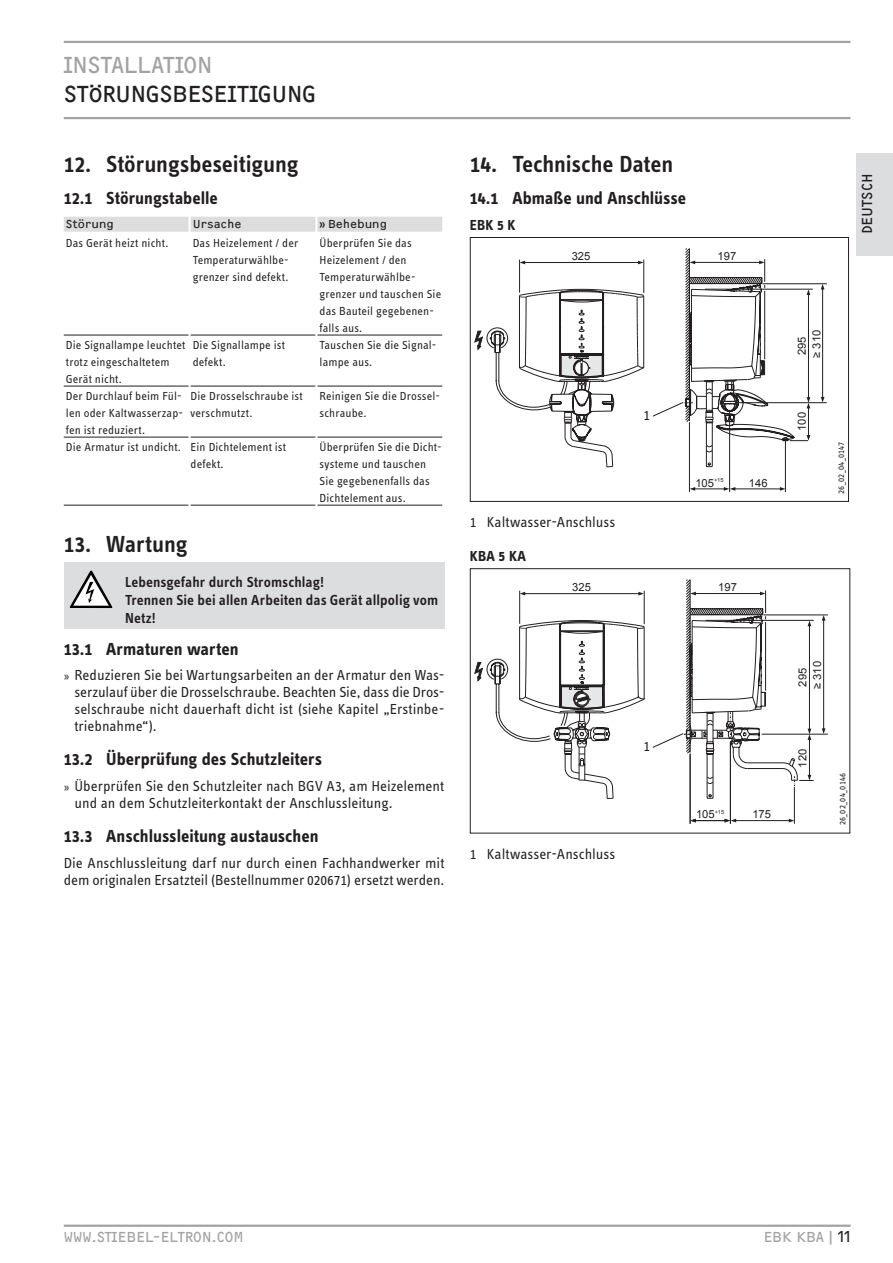
<style>
.page{position:relative;width:893px;height:1263px;background:#fff}
.page>*{position:absolute;margin:0;border:0;box-sizing:border-box;transform-origin:0 0}
.t1{font:600 24px "STE Info Text";letter-spacing:-.005em;color:#231f20}
.t2{font:24px "F2 FOCR Bczyk Com";letter-spacing:-.015em;color:#231f20}
.t3{font:24px "F2 FOCR Bczyk Com";letter-spacing:-.015em;color:#a1a3a6}
.t4{font:700 18px "STE Info Text";color:#231f20}
.t5{font:15px/17px "STE Info Text";color:#231f20}
.t6{font:600 15px/18px "STE Info Text";letter-spacing:.005em;color:#231f20}
.t7{font:15px "F2 FOCR Bczyk Com";color:#a1a3a6}
.t8{font:700 15px "STE Info Text";letter-spacing:.01em;color:#231f20}
.t9{font:15px "F2 FOCR Bczyk Com";color:#231f20}
.t10{font:12px/17px "STE Info Text";letter-spacing:.01em;color:#231f20}
.t11{font:12px "F2 FOCR Bczyk Com";color:#231f20}
.t12{font:11.25px "Arial";color:#231f20}
.t13{font:9px "STE Info Text";letter-spacing:.015em;color:#231f20}
.s1{font-size:12px}
.s2{color:#231f20}
</style>
<div class="page">
<hr style="left:64px;top:1224px;width:787px;height:3px;background:#a1a3a6">
<div style="left:857px;top:153px;width:36px;height:102px;background:#dcdddf"></div>
<hr style="left:64px;top:41px;width:786px;height:2px;background:#a1a3a6">
<hr style="left:64px;top:117px;width:786px;height:2px;background:#a1a3a6">
<div style="left:64px;top:217px;width:125px;height:15px;background:#dcdddf"></div>
<div style="left:191px;top:217px;width:124px;height:15px;background:#dcdddf"></div>
<div style="left:317px;top:217px;width:125px;height:15px;background:#dcdddf"></div>
<hr style="left:64px;top:335px;width:125px;height:1px;background:#231f20">
<hr style="left:191px;top:335px;width:124px;height:1px;background:#231f20">
<hr style="left:317px;top:335px;width:125px;height:1px;background:#231f20">
<hr style="left:64px;top:386px;width:125px;height:1px;background:#231f20">
<hr style="left:191px;top:386px;width:124px;height:1px;background:#231f20">
<hr style="left:317px;top:386px;width:125px;height:1px;background:#231f20">
<hr style="left:64px;top:437px;width:125px;height:1px;background:#231f20">
<hr style="left:191px;top:437px;width:124px;height:1px;background:#231f20">
<hr style="left:317px;top:437px;width:125px;height:1px;background:#231f20">
<hr style="left:64px;top:505px;width:125px;height:1px;background:#231f20">
<hr style="left:191px;top:505px;width:124px;height:1px;background:#231f20">
<hr style="left:317px;top:505px;width:125px;height:1px;background:#231f20">
<div style="left:64px;top:562px;width:380px;height:67px;background:#dcdddf"></div>
<svg style="left:70px;top:571px;width:42px;height:37px"></svg>
<hr style="left:524px;top:262px;width:115px;height:1px;background:#231f20">
<svg style="left:520px;top:261px;width:5px;height:3px"></svg>
<svg style="left:638px;top:261px;width:5px;height:3px"></svg>
<hr style="left:519px;top:260px;width:1px;height:33px;background:#231f20">
<hr style="left:643px;top:260px;width:1px;height:33px;background:#231f20">
<svg style="left:474px;top:289px;width:170px;height:178px"></svg>
<hr style="left:729px;top:410px;width:1px;height:82px;background:#231f20">
<hr style="left:689px;top:422px;width:1px;height:70px;background:#231f20">
<hr style="left:785px;top:441px;width:1px;height:51px;background:#231f20">
<hr style="left:694px;top:489px;width:31px;height:1px;background:#231f20">
<svg style="left:690px;top:487px;width:5px;height:4px"></svg>
<hr style="left:734px;top:489px;width:47px;height:1px;background:#231f20">
<svg style="left:724px;top:487px;width:11px;height:4px"></svg>
<svg style="left:780px;top:487px;width:5px;height:4px"></svg>
<div style="left:470px;top:237px;width:379px;height:265px;border:1px solid #231f20"></div>
<svg style="left:652px;top:248px;width:175px;height:219px"></svg>
<hr style="left:524px;top:593px;width:116px;height:1px;background:#231f20">
<svg style="left:520px;top:592px;width:5px;height:3px"></svg>
<svg style="left:638px;top:592px;width:6px;height:3px"></svg>
<hr style="left:519px;top:591px;width:1px;height:33px;background:#231f20">
<hr style="left:644px;top:591px;width:1px;height:33px;background:#231f20">
<hr style="left:735px;top:820px;width:55px;height:1px;background:#231f20">
<svg style="left:789px;top:819px;width:5px;height:3px"></svg>
<hr style="left:690px;top:754px;width:1px;height:70px;background:#231f20">
<hr style="left:730px;top:741px;width:1px;height:83px;background:#231f20">
<hr style="left:794px;top:787px;width:1px;height:37px;background:#231f20">
<hr style="left:694px;top:820px;width:32px;height:1px;background:#231f20">
<svg style="left:690px;top:819px;width:6px;height:3px"></svg>
<svg style="left:725px;top:819px;width:11px;height:3px"></svg>
<svg style="left:474px;top:620px;width:171px;height:179px"></svg>
<div style="left:470px;top:568px;width:380px;height:265px;border:1px solid #231f20"></div>
<svg style="left:652px;top:579px;width:176px;height:220px"></svg>
<h1 class="t3" style="left:64px;top:51px;width:151px">INSTALLATION</h1>
<h1 class="t2" style="left:64px;top:80px;width:254px">STÖRUNGSBESEITIGUNG</h1>
<h1 class="t1" style="left:64px;top:151px;width:236px">12. Störungsbeseitigung</h1>
<h2 class="t4" style="left:64px;top:188px;width:155px">12.1 Störungstabelle</h2>
<p class="t11" style="left:66px;top:217px;width:50px">STÖRUNG</p>
<p class="t11" style="left:193px;top:217px;width:50px">U RSACHE</p>
<p class="t11" style="left:320px;top:217px;width:69px">» BEHEBUNG</p>
<p class="t10" style="left:66px;top:234px;width:104px">Das Gerät heizt nicht.</p>
<p class="t10" style="left:193px;top:234px;width:107px">Das Heizelement / der<br>Temperaturwählbe&shy;grenzer sind defekt.</p>
<p class="t10" style="left:320px;top:234px;width:123px">Überprüfen Sie das<br>Heizelement / den<br>Temperaturwählbe&shy;grenzer und tauschen Sie das Bauteil gegebenen&shy;falls aus.</p>
<p class="t10" style="left:66px;top:336px;width:121px">Die Signallampe leuchtet trotz eingeschaltetem<br>Gerät nicht.</p>
<p class="t10" style="left:193px;top:336px;width:94px">Die Signallampe ist defekt.</p>
<p class="t10" style="left:320px;top:336px;width:118px">Tauschen Sie die Signal&shy;lampe aus.</p>
<p class="t10" style="left:66px;top:387px;width:119px;text-align:justify">Der Durchlauf beim Fül&shy;len oder Kaltwasserzap&shy;fen ist reduziert.</p>
<p class="t10" style="left:191px;top:387px;width:114px">Die Drosselschraube ist verschmutzt.</p>
<p class="t10" style="left:320px;top:387px;width:122px">Reinigen Sie die Drossel&shy;schraube.</p>
<p class="t10" style="left:191px;top:438px;width:97px;text-indent:-125px">Die Armatur ist undicht. Ein Dichtelement ist defekt.</p>
<p class="t10" style="left:320px;top:438px;width:123px">Überprüfen Sie die Dicht&shy;systeme und tauschen<br>Sie gegebenenfalls das<br>Dichtelement aus.</p>
<h1 class="t1" style="left:64px;top:530px;width:125px">13. Wartung</h1>
<p class="t6" style="left:125px;top:573px;width:315px">Lebensgefahr durch Stromschlag!<br>Trennen Sie bei allen Arbeiten das Gerät allpolig vom<br>Netz!</p>
<h2 class="t4" style="left:64px;top:638px;width:176px">13.1 Armaturen warten</h2>
<p class="t5" style="left:74px;top:667px;width:371px;text-align:justify;text-indent:-11px"><span class="s1">»</span> Reduzieren Sie bei Wartungsarbeiten an der Armatur den Was&shy;serzulauf über die Drosselschraube. Beachten Sie, dass die Dros&shy;selschraube nicht dauerhaft dicht ist (siehe Kapitel „Erstinbe&shy;triebnahme“).</p>
<h2 class="t4" style="left:64px;top:749px;width:260px">13.2 Überprüfung des Schutzleiters</h2>
<p class="t5" style="left:74px;top:777px;width:371px;text-indent:-11px"><span class="s1">»</span> Überprüfen Sie den Schutzleiter nach BGV A3, am Heizelement und an dem Schutzleiterkontakt der Anschlussleitung.</p>
<h2 class="t4" style="left:64px;top:825px;width:256px">13.3 Anschlussleitung austauschen</h2>
<p class="t5" style="left:64px;top:854px;width:382px">Die Anschlussleitung darf nur durch einen Fachhandwerker mit dem originalen Ersatzteil (Bestellnummer 020671) ersetzt werden.</p>
<h1 class="t1" style="left:470px;top:151px;width:205px">14. Technische Daten</h1>
<h2 class="t4" style="left:470px;top:188px;width:218px">14.1 Abmaße und Anschlüsse</h2>
<p class="t8" style="left:470px;top:216px;width:47px">EBK 5 K</p>
<p class="t12" style="left:572px;top:249px;width:20px">325</p>
<p class="t12" style="left:718px;top:249px;width:20px">197</p>
<p class="t5" style="left:643px;top:406px;width:8px">1</p>
<p class="t12" style="left:695px;top:475px;width:30px">105<sup>+15</sup></p>
<p class="t12" style="left:749px;top:475px;width:20px">146</p>
<p class="t5" style="left:470px;top:514px;width:147px">1 Kaltwasser-Anschluss</p>
<p class="t8" style="left:470px;top:548px;width:57px">KBA 5 KA</p>
<p class="t12" style="left:572px;top:580px;width:20px">325</p>
<p class="t12" style="left:718px;top:580px;width:20px">197</p>
<p class="t5" style="left:643px;top:737px;width:8px">1</p>
<p class="t5" style="left:470px;top:845px;width:147px">1 Kaltwasser-Anschluss</p>
<p class="t12" style="left:696px;top:806px;width:30px">105<sup>+15</sup></p>
<p class="t12" style="left:752px;top:806px;width:20px">175</p>
<p class="t9" style="left:858px;top:234px;width:62px;rotate:-90deg">DEUTSCH</p>
<p class="t12" style="left:809px;top:358px;width:29px;rotate:-90deg">≥ 310</p>
<p class="t12" style="left:794px;top:355px;width:20px;rotate:-90deg">295</p>
<p class="t12" style="left:794px;top:431px;width:20px;rotate:-90deg">100</p>
<p class="t13" style="left:836px;top:494px;width:54px;rotate:-90deg">26_02_04_0147</p>
<p class="t12" style="left:810px;top:689px;width:29px;rotate:-90deg">≥ 310</p>
<p class="t12" style="left:795px;top:687px;width:20px;rotate:-90deg">295</p>
<p class="t12" style="left:795px;top:767px;width:20px;rotate:-90deg">120</p>
<p class="t13" style="left:837px;top:825px;width:54px;rotate:-90deg">26_02_04_0146</p>
<p class="t7" style="left:64px;top:1228px;width:182px">WWW.STIEB EL-ELTRON.COM</p>
<p class="t7" style="left:763px;top:1228px;width:89px">EBK KBA |<span class="s2">11</span></p>
</div>
